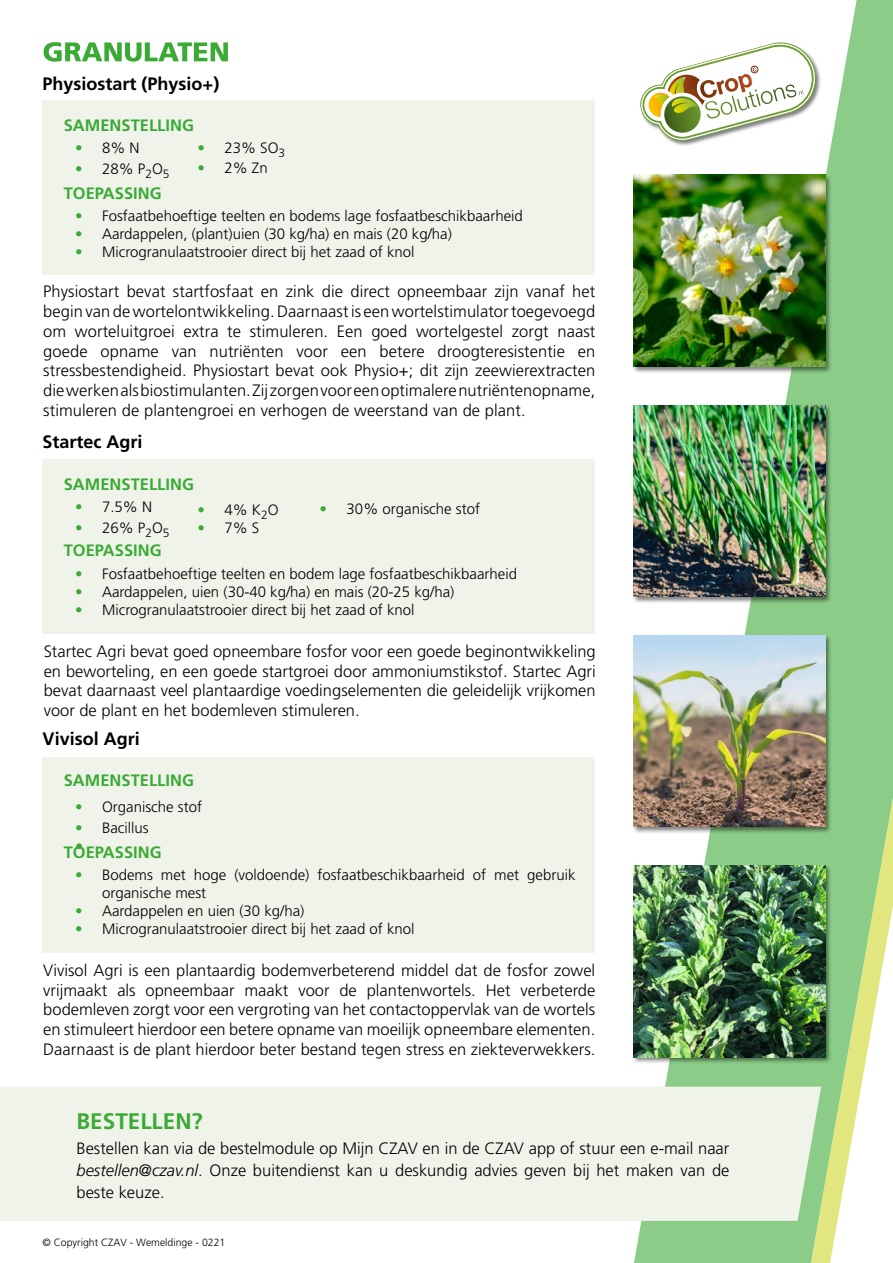
<style>
.page{position:relative;width:893px;height:1263px;background:#fff}
.page>*{position:absolute;margin:0;border:0;box-sizing:border-box;transform-origin:0 0}
.t1{font:700 22.5px "Frutiger LT Std";color:#3aaa35}
.t2{font:700 18px "Frutiger LT Std";color:#000}
.t3{font:300 16.5px/19.8px "Frutiger LT Std";color:#000;text-align:justify}
.t4{font:700 16.5px "Frutiger LT Std";color:#3aaa35}
.t5{font:300 16.5px "Frutiger LT Std";color:#3aaa35}
.t6{font:300 15px/18px "Frutiger LT Std";color:#000}
.t7{font:300 10.5px "Frutiger LT Std";color:#000}
.s1{color:#3aaa35}
.s2{font-style:italic}
</style>
<div class="page">
<svg style="left:634px;top:374px;width:175px;height:889px;fill:#8bcd88"></svg>
<svg style="left:809px;top:0;width:84px;height:1263px;fill:#8bcd88"></svg>
<div style="left:0;top:1087px;width:821px;height:134px;background:#f0f3ea"></div>
<svg style="left:640px;top:35px;width:184px;height:115px"></svg>
<div style="left:633px;top:404px;width:199px;height:200px;background:#000;opacity:.5"></div>
<img style="left:634px;top:405px;width:191px;height:192px">
<div style="left:633px;top:635px;width:199px;height:199px;background:#000;opacity:.5"></div>
<img style="left:634px;top:635px;width:191px;height:192px">
<div style="left:633px;top:865px;width:199px;height:199px;background:#000;opacity:.5"></div>
<img style="left:634px;top:866px;width:191px;height:191px">
<div style="left:633px;top:174px;width:199px;height:200px;background:#000;opacity:.5"></div>
<img style="left:634px;top:175px;width:191px;height:191px">
<svg style="left:44px;top:42px;width:184px;height:20px"></svg>
<div style="left:43px;top:100px;width:552px;height:174px;background:#f0f3ea"></div>
<div style="left:43px;top:757px;width:552px;height:196px;background:#f0f3ea"></div>
<div style="left:43px;top:459px;width:552px;height:174px;background:#f0f3ea"></div>
<p class="t2" style="left:43px;top:73px;width:178px">Physiostart (Physio+)</p>
<p class="t4" style="left:64px;top:116px;width:132px">SAMENSTELLING</p>
<p class="t6" style="left:75px;top:139px;width:66px"><span class="s1">•</span> 8% N</p>
<p class="t6" style="left:75px;top:160px;width:96px"><span class="s1">•</span> 28% P<sub>2</sub>O<sub>5</sub></p>
<p class="t6" style="left:197px;top:139px;width:89px"><span class="s1">•</span> 23% SO<sub>3</sub></p>
<p class="t6" style="left:197px;top:159px;width:72px"><span class="s1">•</span> 2% Zn</p>
<p class="t4" style="left:64px;top:183px;width:99px">TOEPASSING</p>
<p class="t6" style="left:75px;top:207px;width:449px"><span class="s1">•</span> Fosfaatbehoeftige teelten en bodems lage fosfaatbeschikbaarheid</p>
<p class="t6" style="left:75px;top:225px;width:378px"><span class="s1">•</span> Aardappelen, (plant)uien (30 kg/ha) en mais (20 kg/ha)</p>
<p class="t6" style="left:75px;top:243px;width:341px"><span class="s1">•</span> Microgranulaatstrooier direct bij het zaad of knol</p>
<p class="t3" style="left:43px;top:282px;width:553px">Physiostart bevat startfosfaat en zink die direct opneembaar zijn vanaf het begin van de wortelontwikkeling. Daarnaast is een wortelstimulator toegevoegd om worteluitgroei extra te stimuleren. Een goed wortelgestel zorgt naast goede opname van nutriënten voor een betere droogteresistentie en stressbestendigheid. Physiostart bevat ook Physio+; dit zijn zeewierextracten die werken als biostimulanten. Zij zorgen voor een optimalere nutriëntenopname, stimuleren de plantengroei en verhogen de weerstand van de plant.</p>
<p class="t2" style="left:43px;top:431px;width:102px">Startec Agri</p>
<p class="t4" style="left:64px;top:475px;width:132px">SAMENSTELLING</p>
<p class="t6" style="left:75px;top:498px;width:79px"><span class="s1">•</span> 7.5% N</p>
<p class="t6" style="left:75px;top:519px;width:96px"><span class="s1">•</span> 26% P<sub>2</sub>O<sub>5</sub></p>
<p class="t4" style="left:64px;top:541px;width:99px">TOEPASSING</p>
<p class="t6" style="left:75px;top:565px;width:444px"><span class="s1">•</span> Fosfaatbehoeftige teelten en bodem lage fosfaatbeschikbaarheid</p>
<p class="t6" style="left:75px;top:583px;width:381px"><span class="s1">•</span> Aardappelen, uien (30-40 kg/ha) en mais (20-25 kg/ha)</p>
<p class="t6" style="left:75px;top:601px;width:341px"><span class="s1">•</span> Microgranulaatstrooier direct bij het zaad of knol</p>
<p class="t6" style="left:320px;top:500px;width:162px"><span class="s1">•</span> 30% organische stof</p>
<p class="t6" style="left:197px;top:501px;width:83px"><span class="s1">•</span> 4% K<sub>2</sub>O</p>
<p class="t6" style="left:197px;top:519px;width:64px"><span class="s1">•</span> 7% S</p>
<p class="t3" style="left:44px;top:641px;width:553px">Startec Agri bevat goed opneembare fosfor voor een goede beginontwikkeling en beworteling, en een goede startgroei door ammoniumstikstof. Startec Agri bevat daarnaast veel plantaardige voedingselementen die geleidelijk vrijkomen voor de plant en het bodemleven stimuleren.</p>
<p class="t2" style="left:43px;top:728px;width:99px">Vivisol Agri</p>
<p class="t4" style="left:64px;top:771px;width:132px">SAMENSTELLING</p>
<p class="t6" style="left:75px;top:798px;width:129px"><span class="s1">•</span> Organische stof</p>
<p class="t6" style="left:75px;top:819px;width:75px"><span class="s1">•</span> Bacillus</p>
<p class="t5" style="left:75px;top:837px;width:10px">•</p>
<p class="t4" style="left:64px;top:842px;width:99px">TOEPASSING</p>
<p class="t6" style="left:102px;top:866px;width:475px;text-indent:-27px"><span class="s1">•</span> Bodems met hoge (voldoende) fosfaatbeschikbaarheid of met gebruik organische mest</p>
<p class="t6" style="left:75px;top:902px;width:231px"><span class="s1">•</span> Aardappelen en uien (30 kg/ha)</p>
<p class="t6" style="left:75px;top:920px;width:341px"><span class="s1">•</span> Microgranulaatstrooier direct bij het zaad of knol</p>
<p class="t3" style="left:43px;top:960px;width:554px">Vivisol Agri is een plantaardig bodemverbeterend middel dat de fosfor zowel vrijmaakt als opneembaar maakt voor de plantenwortels. Het verbeterde bodemleven zorgt voor een vergroting van het contactoppervlak van de wortels en stimuleert hierdoor een betere opname van moeilijk opneembare elementen.<br>Daarnaast is de plant hierdoor beter bestand tegen stress en ziekteverwekkers.</p>
<h1 class="t1" style="left:77px;top:1108px;width:128px">BESTELLEN?</h1>
<p class="t3" style="left:77px;top:1138px;width:654px;line-height:21.8px">Bestellen kan via de bestelmodule op Mijn CZAV en in de CZAV app of stuur een e-mail naar <span class="s2">bestellen@czav.nl</span>. Onze buitendienst kan u deskundig advies geven bij het maken van de beste keuze.</p>
<p class="t7" style="left:43px;top:1237px;width:184px">© Copyright CZAV - Wemeldinge - 0221</p>
</div>
